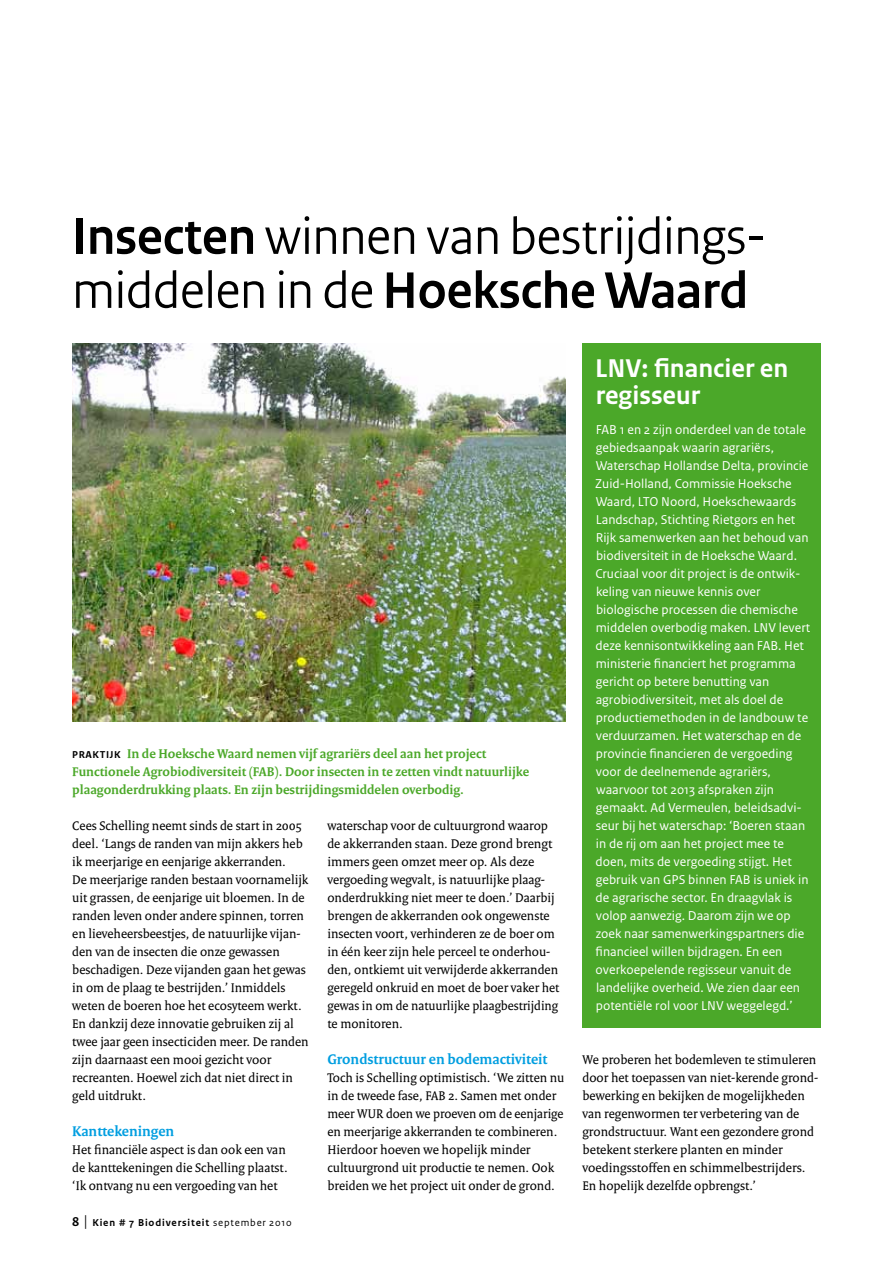
<style>
.page{position:relative;width:893px;height:1263px;background:#fff}
.page>*{position:absolute;margin:0;border:0;box-sizing:border-box;transform-origin:0 0}
.t1{font:54px/54px "Rijksoverheid Sans Heading";color:#000}
.t2{font:700 27px/27px "Rijksoverheid Sans Text";color:#fff}
.t3{font:700 15px "Rijksoverheid Serif";color:#009ee0}
.t4{font:13.5px/18px "Rijksoverheid Serif";color:#000}
.t5{font:13.5px/18px "Rijksoverheid Sans Text";color:#fff}
.t6{font:700 13.5px/18px "Rijksoverheid Serif";color:#4ba829}
.t7{font:700 10.5px "Rijksoverheid Sans Text";letter-spacing:.08em;color:#000}
.s1{font-weight:700}
.s2{font-family:"Rijksoverheid Sans Text";font-size:10.5px;color:#000}
.s3{font-size:13.5px}
.s4{font-weight:400;font-size:16.5px}
.s5{font-weight:400}
</style>
<div class="page">
<div style="left:583px;top:344px;width:238px;height:684px;background:#4ba829"></div>
<img style="left:72px;top:344px;width:494px;height:378px">
<h1 class="t1" style="left:72px;top:210px;width:695px"><span class="s1">Insecten</span> winnen van bestrijdings&shy;middelen in de <span class="s1">Hoeksche Waard</span></h1>
<p class="t6" style="left:72px;top:744px;width:458px"><span class="s2">PRAKTIJK</span> In de Hoeksche Waard nemen vijf agrariërs deel aan het project<br>Functionele Agrobiodiversiteit (FAB). Door insecten in te zetten vindt natuurlijke plaagonderdrukking plaats. En zijn bestrijdingsmiddelen overbodig.</p>
<p class="t4" style="left:72px;top:816px;width:238px">Cees Schelling neemt sinds de start in 2005 deel. ‘Langs de randen van mijn akkers heb ik meerjarige en eenjarige akkerranden.<br>De meerjarige randen bestaan voornamelijk uit grassen, de eenjarige uit bloemen. In de randen leven onder andere spinnen, torren en lieveheersbeestjes, de natuurlijke vijan&shy;den van de insecten die onze gewassen beschadigen. Deze vijanden gaan het gewas in om de plaag te bestrijden.’ Inmiddels weten de boeren hoe het ecosyteem werkt.<br>En dankzij deze innovatie gebruiken zij al twee jaar geen insecticiden meer. De randen zijn daarnaast een mooi gezicht voor recreanten. Hoewel zich dat niet direct in geld uitdrukt.</p>
<p class="t3" style="left:72px;top:1122px;width:103px">Kanttekeningen</p>
<p class="t4" style="left:72px;top:1140px;width:217px">Het financiële aspect is dan ook een van de kanttekeningen die Schelling plaatst. ‘Ik ontvang nu een vergoeding van het</p>
<p class="t7" style="left:72px;top:1216px;width:221px"><span class="s3">8</span> <span class="s4">|</span> Kien # 7 Biodiversiteit <span class="s5">september 2010</span></p>
<p class="t4" style="left:327px;top:816px;width:233px">waterschap voor de cultuurgrond waarop de akkerranden staan. Deze grond brengt immers geen omzet meer op. Als deze vergoeding wegvalt, is natuurlijke plaag&shy;onderdrukking niet meer te doen.’ Daarbij brengen de akkerranden ook ongewenste insecten voort, verhinderen ze de boer om in één keer zijn hele perceel te onderhou&shy;den, ontkiemt uit verwijderde akkerranden geregeld onkruid en moet de boer vaker het gewas in om de natuurlijke plaagbestrijding te monitoren.</p>
<p class="t3" style="left:327px;top:1050px;width:222px">Grondstructuur en bodemactiviteit</p>
<p class="t4" style="left:327px;top:1068px;width:239px">Toch is Schelling optimistisch. ‘We zitten nu in de tweede fase, FAB 2. Samen met onder meer WUR doen we proeven om de eenjarige en meerjarige akkerranden te combineren.<br>Hierdoor hoeven we hopelijk minder cultuurgrond uit productie te nemen. Ook breiden we het project uit onder de grond.</p>
<h2 class="t2" style="left:595px;top:355px;width:194px">LNV: financier en regisseur</h2>
<p class="t5" style="left:595px;top:421px;width:216px">FAB 1 en 2 zijn onderdeel van de totale gebiedsaanpak waarin agrariërs, Waterschap Hollandse Delta, provincie Zuid-Holland, Commissie Hoeksche Waard, LTO Noord, Hoekschewaards Landschap, Stichting Rietgors en het Rijk samenwerken aan het behoud van biodiversiteit in de Hoeksche Waard.<br>Cruciaal voor dit project is de ontwik&shy;keling van nieuwe kennis over biologische processen die chemische middelen overbodig maken. LNV levert deze kennisontwikkeling aan FAB. Het ministerie financiert het programma gericht op betere benutting van agrobiodiversiteit, met als doel de productiemethoden in de landbouw te verduurzamen. Het waterschap en de provincie financieren de vergoeding voor de deelnemende agrariërs, waarvoor tot 2013 afspraken zijn gemaakt. Ad Vermeulen, beleidsadvi&shy;seur bij het waterschap: ‘Boeren staan in de rij om aan het project mee te doen, mits de vergoeding stijgt. Het gebruik van GPS binnen FAB is uniek in de agrarische sector. En draagvlak is volop aanwezig. Daarom zijn we op zoek naar samenwerkingspartners die financieel willen bijdragen. En een overkoepelende regisseur vanuit de landelijke overheid. We zien daar een potentiële rol voor LNV weggelegd.’</p>
<p class="t4" style="left:583px;top:1050px;width:237px">We proberen het bodemleven te stimuleren door het toepassen van niet-kerende grond&shy;bewerking en bekijken de mogelijkheden van regenwormen ter verbetering van de grondstructuur. Want een gezondere grond betekent sterkere planten en minder voedingsstoffen en schimmelbestrijders.<br>En hopelijk dezelfde opbrengst.’</p>
</div>
